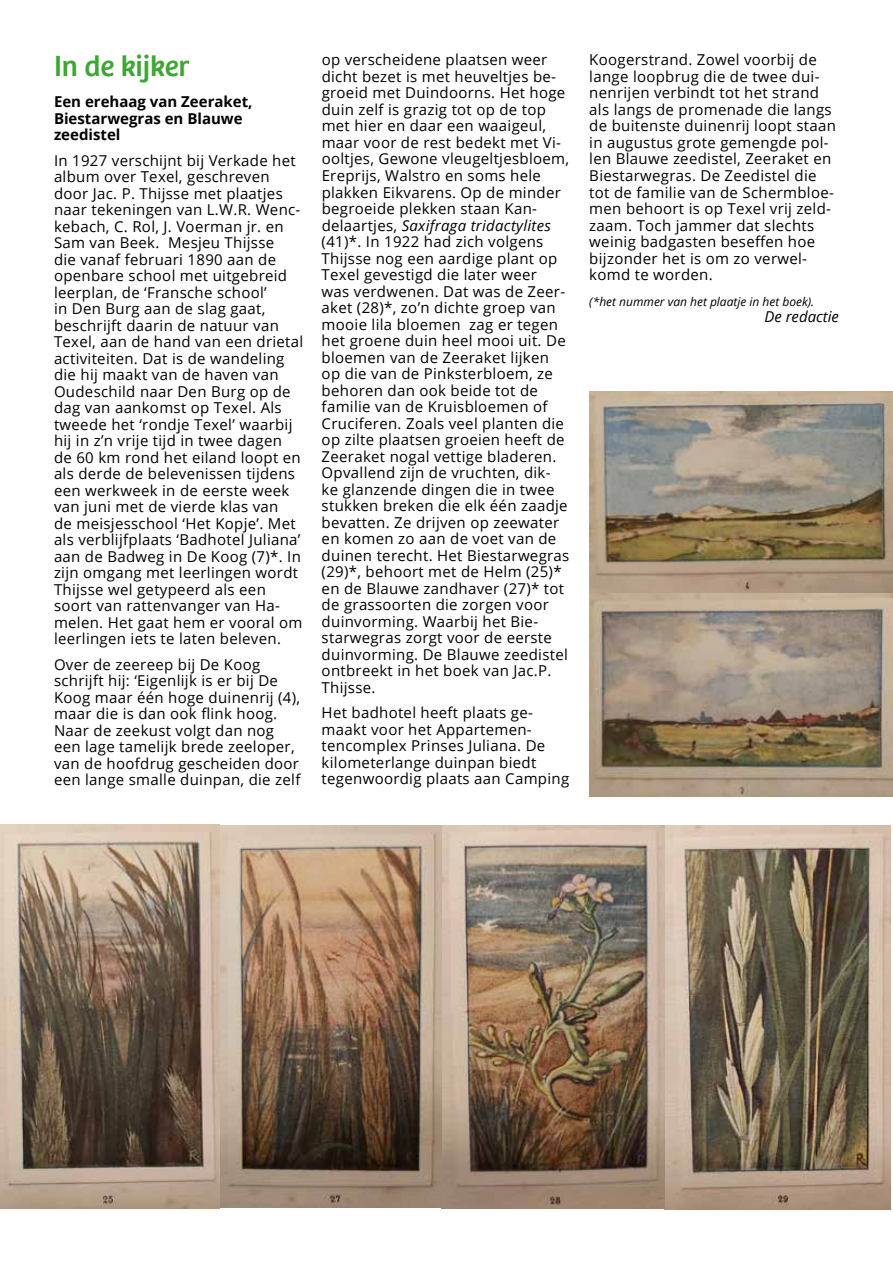
<style>
.page{position:relative;width:893px;height:1263px;background:#fff}
.page>*{position:absolute;margin:0;border:0;box-sizing:border-box;transform-origin:0 0}
.t1{font:30px "Bree";color:#3fa535}
.t2{font:15px/16.5px "Open Sans";letter-spacing:.02em;color:#000}
.t3{font:700 15px/16.5px "Open Sans";color:#000}
.t4{font:italic 15px "Open Sans";color:#000}
.t5{font:italic 12px "Open Sans";color:#000}
.s1{font-style:italic}
</style>
<div class="page">
<img style="left:0;top:825px;width:891px;height:384px">
<img style="left:589px;top:392px;width:304px;height:405px">
<h1 class="t1" style="left:54px;top:48px;width:137px">In de kijker</h1>
<p class="t3" style="left:54px;top:93px;width:200px">Een erehaag van Zeeraket,<br>Biestarwegras en Blauwe zeedistel</p>
<p class="t2" style="left:54px;top:152px;width:251px">In 1927 verschijnt bij Verkade het album over Texel, geschreven door Jac. P. Thijsse met plaatjes naar tekeningen van L.W.R. Wenc&shy;kebach, C. Rol, J. Voerman jr. en<br>Sam van Beek. Mesjeu Thijsse<br>die vanaf februari 1890 aan de openbare school met uitgebreid leerplan, de ‘Fransche school’<br>in Den Burg aan de slag gaat, beschrijft daarin de natuur van<br>Texel, aan de hand van een drietal activiteiten. Dat is de wandeling die hij maakt van de haven van<br>Oudeschild naar Den Burg op de dag van aankomst op Texel. Als tweede het ‘rondje Texel’ waarbij hij in z’n vrije tijd in twee dagen de 60 km rond het eiland loopt en als derde de belevenissen tijdens een werkweek in de eerste week van juni met de vierde klas van<br>de meisjesschool ‘Het Kopje’. Met als verblijfplaats ‘Badhotel Juliana’ aan de Badweg in De Koog (7)*. In zijn omgang met leerlingen wordt<br>Thijsse wel getypeerd als een soort van rattenvanger van Ha&shy;melen. Het gaat hem er vooral om leerlingen iets te laten beleven.</p>
<p class="t2" style="left:54px;top:656px;width:248px">Over de zeereep bij De Koog schrijft hij: ‘Eigenlijk is er bij De<br>Koog maar één hoge duinenrij (4), maar die is dan ook flink hoog.<br>Naar de zeekust volgt dan nog een lage tamelijk brede zeeloper, van de hoofdrug gescheiden door een lange smalle duinpan, die zelf</p>
<p class="t2" style="left:322px;top:51px;width:249px">op verscheidene plaatsen weer dicht bezet is met heuveltjes be&shy;groeid met Duindoorns. Het hoge duin zelf is grazig tot op de top met hier en daar een waaigeul, maar voor de rest bedekt met Vi&shy;ooltjes, Gewone vleugeltjesbloem,<br>Ereprijs, Walstro en soms hele plakken Eikvarens. Op de minder begroeide plekken staan Kan&shy;delaartjes, <span class="s1">Saxifraga tridactylites </span>(41)*. In 1922 had zich volgens<br>Thijsse nog een aardige plant op<br>Texel gevestigd die later weer<br>was verdwenen. Dat was de Zeer&shy;aket (28)*, zo’n dichte groep van mooie lila bloemen zag er tegen het groene duin heel mooi uit. De bloemen van de Zeeraket lijken op die van de Pinksterbloem, ze behoren dan ook beide tot de familie van de Kruisbloemen of<br>Cruciferen. Zoals veel planten die op zilte plaatsen groeien heeft de<br>Zeeraket nogal vettige bladeren.<br>Opvallend zijn de vruchten, dik&shy;ke glanzende dingen die in twee stukken breken die elk één zaadje bevatten. Ze drijven op zeewater en komen zo aan de voet van de duinen terecht. Het Biestarwegras (29)*, behoort met de Helm (25)* en de Blauwe zandhaver (27)* tot de grassoorten die zorgen voor duinvorming. Waarbij het Bie&shy;starwegras zorgt voor de eerste duinvorming. De Blauwe zeedistel ontbreekt in het boek van Jac.P.<br>Thijsse.</p>
<p class="t2" style="left:322px;top:704px;width:249px">Het badhotel heeft plaats ge&shy;maakt voor het Appartemen&shy;tencomplex Prinses Juliana. De kilometerlange duinpan biedt tegenwoordig plaats aan Camping</p>
<p class="t2" style="left:589px;top:51px;width:248px">Koogerstrand. Zowel voorbij de lange loopbrug die de twee dui&shy;nenrijen verbindt tot het strand als langs de promenade die langs de buitenste duinenrij loopt staan in augustus grote gemengde pol&shy;len Blauwe zeedistel, Zeeraket en<br>Biestarwegras. De Zeedistel die tot de familie van de Schermbloe&shy;men behoort is op Texel vrij zeld&shy;zaam. Toch jammer dat slechts weinig badgasten beseffen hoe bijzonder het is om zo verwel&shy;komd te worden.</p>
<p class="t5" style="left:589px;top:293px;width:226px">(*het nummer van het plaatje in het boek).</p>
<p class="t4" style="left:764px;top:306px;width:76px">De redactie</p>
</div>
